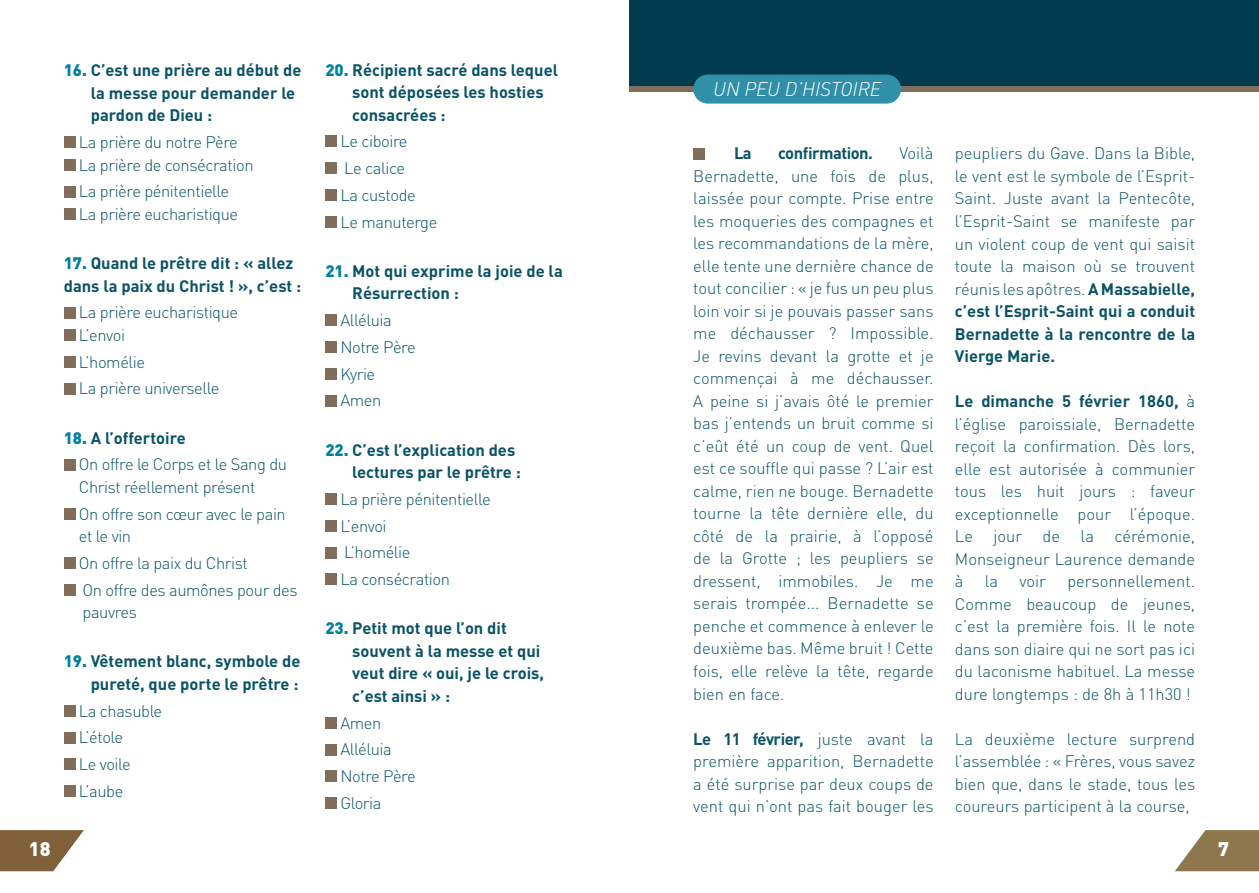
<style>
.page{position:relative;width:1259px;height:893px;background:#fff}
.page>*{position:absolute;margin:0;border:0;box-sizing:border-box;transform-origin:0 0}
.t1{font:italic 300 19.5px "DIN Pro";color:#fff}
.t2{font:900 19.5px "DIN Pro";color:#fff}
.t3{font:300 16.5px/22.5px "DIN Pro";letter-spacing:-.025em;color:#0a5367}
.t4{font:700 16.5px/22.5px "DIN Pro";color:#0a5367}
.t5{font:700 16.5px "DIN Pro";letter-spacing:-.03em;color:#0a5367}
.s1{font-weight:900;color:#00809f}
.s2{font-weight:700}
</style>
<div class="page">
<svg style="left:1175px;top:830px;width:84px;height:41px"></svg>
<svg style="left:0;top:830px;width:84px;height:41px"></svg>
<div style="left:693px;top:148px;width:12px;height:11px;background:#806d5c"></div>
<div style="left:629px;top:0;width:630px;height:86px;background:#013b4f"></div>
<div style="left:629px;top:86px;width:630px;height:6px;background:#806d5c"></div>
<div style="left:693px;top:75px;width:208px;height:29px;background:#3090a9;border-radius:14px"></div>
<div style="left:64px;top:137px;width:11px;height:11px;background:#806d5c"></div>
<div style="left:64px;top:159px;width:11px;height:12px;background:#806d5c"></div>
<div style="left:64px;top:186px;width:11px;height:11px;background:#806d5c"></div>
<div style="left:64px;top:208px;width:11px;height:12px;background:#806d5c"></div>
<div style="left:64px;top:307px;width:11px;height:11px;background:#806d5c"></div>
<div style="left:64px;top:329px;width:11px;height:12px;background:#806d5c"></div>
<div style="left:64px;top:356px;width:11px;height:12px;background:#806d5c"></div>
<div style="left:64px;top:383px;width:11px;height:11px;background:#806d5c"></div>
<div style="left:64px;top:459px;width:11px;height:11px;background:#806d5c"></div>
<div style="left:64px;top:508px;width:11px;height:12px;background:#806d5c"></div>
<div style="left:64px;top:557px;width:11px;height:12px;background:#806d5c"></div>
<div style="left:64px;top:584px;width:11px;height:12px;background:#806d5c"></div>
<div style="left:64px;top:705px;width:11px;height:12px;background:#806d5c"></div>
<div style="left:64px;top:732px;width:11px;height:11px;background:#806d5c"></div>
<div style="left:64px;top:759px;width:11px;height:11px;background:#806d5c"></div>
<div style="left:64px;top:785px;width:11px;height:12px;background:#806d5c"></div>
<div style="left:325px;top:136px;width:12px;height:11px;background:#806d5c"></div>
<div style="left:325px;top:162px;width:12px;height:12px;background:#806d5c"></div>
<div style="left:325px;top:189px;width:12px;height:12px;background:#806d5c"></div>
<div style="left:325px;top:216px;width:12px;height:12px;background:#806d5c"></div>
<div style="left:325px;top:314px;width:12px;height:12px;background:#806d5c"></div>
<div style="left:325px;top:341px;width:12px;height:12px;background:#806d5c"></div>
<div style="left:325px;top:368px;width:12px;height:12px;background:#806d5c"></div>
<div style="left:325px;top:395px;width:12px;height:11px;background:#806d5c"></div>
<div style="left:325px;top:493px;width:12px;height:12px;background:#806d5c"></div>
<div style="left:325px;top:520px;width:12px;height:12px;background:#806d5c"></div>
<div style="left:325px;top:547px;width:12px;height:11px;background:#806d5c"></div>
<div style="left:325px;top:573px;width:12px;height:12px;background:#806d5c"></div>
<div style="left:325px;top:717px;width:12px;height:12px;background:#806d5c"></div>
<div style="left:325px;top:744px;width:12px;height:11px;background:#806d5c"></div>
<div style="left:325px;top:770px;width:12px;height:12px;background:#806d5c"></div>
<div style="left:325px;top:797px;width:12px;height:12px;background:#806d5c"></div>
<p class="t4" style="left:91px;top:59px;width:212px;text-indent:-27px"><span class="s1">16.</span> C’est une prière au début de la messe pour demander le pardon de Dieu :</p>
<p class="t3" style="left:79px;top:130px;width:176px">La prière du notre Père<br>La prière de consécration</p>
<p class="t3" style="left:79px;top:180px;width:161px">La prière pénitentielle<br>La prière eucharistique</p>
<p class="t4" style="left:64px;top:251px;width:239px"><span class="s1">17.</span> Quand le prêtre dit : « allez dans la paix du Christ ! », c’est :</p>
<p class="t3" style="left:79px;top:301px;width:161px">La prière eucharistique<br>L’envoi</p>
<p class="t3" style="left:79px;top:348px;width:142px;line-height:26.7px">L’homélie<br>La prière universelle</p>
<p class="t3" style="left:79px;top:424px;width:210px;line-height:26.7px;text-indent:-15px"><span class="s1">18.</span> <span class="s2">A l’offertoire<br></span>On offre le Corps et le Sang du</p>
<p class="t3" style="left:79px;top:473px;width:209px;line-height:26.7px">Christ réellement présent<br>On offre son cœur avec le pain</p>
<p class="t3" style="left:79px;top:522px;width:220px;line-height:26.7px">et le vin<br>On offre la paix du Christ<br>On offre des aumônes pour des</p>
<p class="t3" style="left:83px;top:600px;width:56px">pauvres</p>
<p class="t4" style="left:64px;top:650px;width:238px;text-align:right"><span class="s1">19.</span> Vêtement blanc, symbole de pureté, que porte le prêtre :</p>
<p class="t3" style="left:79px;top:697px;width:85px;line-height:26.7px">La chasuble<br>L’étole<br>Le voile<br>L’aube</p>
<p class="t4" style="left:352px;top:58px;width:207px;text-indent:-27px"><span class="s1">20.</span> Récipient sacré dans lequel sont déposées les hosties consacrées :</p>
<p class="t3" style="left:340px;top:127px;width:99px;line-height:26.7px">Le ciboire<br>Le calice<br>La custode<br>Le manuterge</p>
<p class="t4" style="left:352px;top:259px;width:212px;text-indent:-27px"><span class="s1">21.</span> Mot qui exprime la joie de la<br>Résurrection :</p>
<p class="t3" style="left:340px;top:306px;width:77px;line-height:26.7px">Alléluia<br>Notre Père<br>Kyrie<br>Amen</p>
<p class="t4" style="left:352px;top:438px;width:170px;text-indent:-27px"><span class="s1">22.</span> C’est l’explication des lectures par le prêtre :</p>
<p class="t3" style="left:340px;top:485px;width:152px;line-height:26.7px">La prière pénitentielle<br>L’envoi<br>L’homélie<br>La consécration</p>
<p class="t4" style="left:352px;top:616px;width:193px;text-indent:-27px"><span class="s1">23.</span> Petit mot que l’on dit souvent à la messe et qui veut dire « oui, je le crois, c’est ainsi » :</p>
<p class="t3" style="left:340px;top:709px;width:77px;line-height:26.7px">Amen<br>Alléluia<br>Notre Père<br>Gloria</p>
<p class="t1" style="left:713px;top:74px;width:169px">UN PEU D’HISTOIRE</p>
<p class="t3" style="left:693px;top:141px;width:242px;text-align:justify;text-indent:206px">Voilà Bernadette, une fois de plus, laissée pour compte. Prise entre les moqueries des compagnes et les recommandations de la mère, elle tente une dernière chance de tout concilier : « je fus un peu plus loin voir si je pouvais passer sans me déchausser ? Impossible.<br>Je revins devant la grotte et je commençai à me déchausser.<br>A peine si j’avais ôté le premier bas j’entends un bruit comme si c’eût été un coup de vent. Quel est ce souffle qui passe ? L’air est calme, rien ne bouge. Bernadette tourne la tête dernière elle, du côté de la prairie, à l’opposé de la Grotte ; les peupliers se dressent, immobiles. Je me serais trompée... Bernadette se penche et commence à enlever le deuxième bas. Même bruit ! Cette fois, elle relève la tête, regarde bien en face.</p>
<p class="t3" style="left:693px;top:727px;width:242px;text-align:justify"><span class="s2">Le 11 février,</span> juste avant la première apparition, Bernadette a été surprise par deux coups de vent qui n’ont pas fait bouger les</p>
<p class="t4" style="left:734px;top:141px;width:19px">La</p>
<p class="t5" style="left:778px;top:142px;width:96px">confirmation.</p>
<p class="t3" style="left:955px;top:142px;width:242px;text-align:justify">peupliers du Gave. Dans la Bible, le vent est le symbole de l’Esprit-Saint. Juste avant la Pentecôte, l’Esprit-Saint se manifeste par un violent coup de vent qui saisit toute la maison où se trouvent réunis les apôtres. <span class="s2">A Massabielle, c’est l’Esprit-Saint qui a conduit Bernadette à la rencontre de la Vierge Marie.</span></p>
<p class="t3" style="left:955px;top:389px;width:242px;text-align:justify"><span class="s2">Le dimanche 5 février 1860,</span> à l’église paroissiale, Bernadette reçoit la confirmation. Dès lors, elle est autorisée à communier tous les huit jours : faveur exceptionnelle pour l’époque.<br>Le jour de la cérémonie, Monseigneur Laurence demande à</p>
<p class="t3" style="left:955px;top:569px;width:242px;text-align:justify;text-indent:112px">personnellement.<br>Comme beaucoup de jeunes, c’est la première fois. Il le note dans son diaire qui ne sort pas ici du laconisme habituel. La messe dure longtemps : de 8h à 11h30 !</p>
<p class="t3" style="left:955px;top:727px;width:242px;text-align:justify">La deuxième lecture surprend l’assemblée : « Frères, vous savez bien que, dans le stade, tous les coureurs participent à la course,</p>
<p class="t3" style="left:985px;top:569px;width:15px">la</p>
<p class="t3" style="left:1019px;top:569px;width:28px">voir</p>
<p class="t2" style="left:29px;top:832px;width:23px">18</p>
<p class="t2" style="left:1218px;top:832px;width:12px">7</p>
</div>
